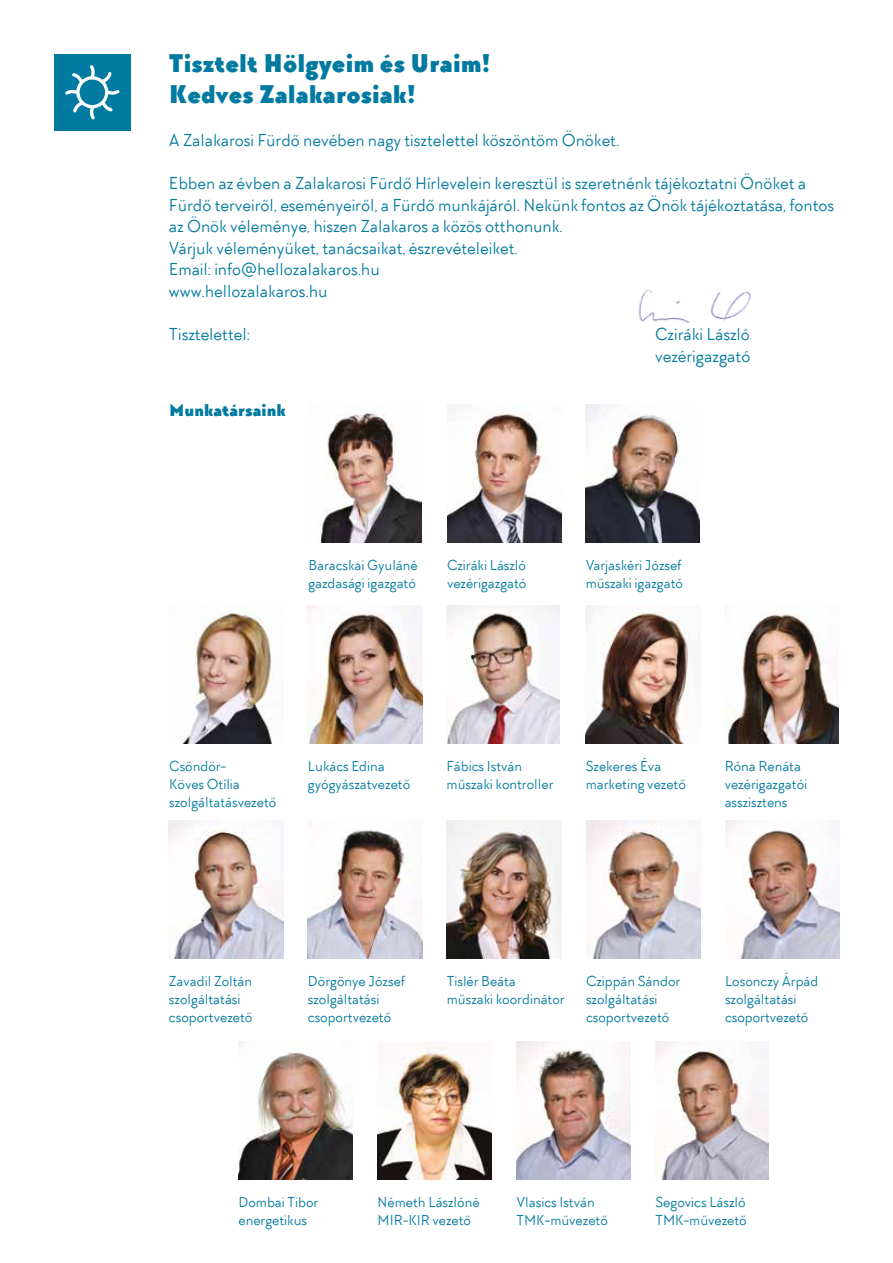
<style>
.page{position:relative;width:893px;height:1263px;background:#fff}
.page>*{position:absolute;margin:0;border:0;box-sizing:border-box;transform-origin:0 0}
.t1{font:900 25.5px/30.6px "TT Chocolates";color:#007aa0}
.t2{font:18px/21.6px "TT Chocolates";color:#007aa0}
.t3{font:900 16.95px "TT Chocolates";color:#007aa0}
.t4{font:15px/18px "TT Chocolates";color:#007aa0}
</style>
<div class="page">
<img style="left:447px;top:413px;width:114px;height:129px">
<img style="left:320px;top:412px;width:101px;height:130px">
<img style="left:586px;top:404px;width:114px;height:138px">
<img style="left:239px;top:1041px;width:114px;height:138px">
<img style="left:378px;top:1043px;width:114px;height:136px">
<img style="left:517px;top:1041px;width:114px;height:138px">
<img style="left:655px;top:1041px;width:113px;height:138px">
<img style="left:586px;top:606px;width:104px;height:138px">
<img style="left:725px;top:613px;width:114px;height:131px">
<img style="left:308px;top:606px;width:114px;height:138px">
<img style="left:447px;top:606px;width:112px;height:138px">
<img style="left:180px;top:606px;width:93px;height:138px">
<img style="left:169px;top:820px;width:114px;height:138px">
<img style="left:308px;top:829px;width:114px;height:129px">
<img style="left:447px;top:820px;width:114px;height:138px">
<img style="left:586px;top:820px;width:114px;height:138px">
<img style="left:725px;top:820px;width:114px;height:138px">
<div style="left:54px;top:54px;width:77px;height:77px;background:#007aa0"></div>
<svg style="left:65px;top:65px;width:54px;height:54px"></svg>
<img style="left:638px;top:290px;width:113px;height:33px">
<h1 class="t1" style="left:169px;top:48px;width:323px">Tisztelt Hölgyeim és Uraim!<br>Kedves Zalakarosiak!</h1>
<p class="t2" style="left:169px;top:129px;width:452px">A Zalakarosi Fürdő nevében nagy tisztelettel köszöntöm Önöket.</p>
<p class="t2" style="left:169px;top:172px;width:667px">Ebben az évben a Zalakarosi Fürdő Hírlevelein keresztül is szeretnénk tájékoztatni Önöket a Fürdő terveiről, eseményeiről, a Fürdő munkájáról. Nekünk fontos az Önök tájékoztatása, fontos az Önök véleménye, hiszen Zalakaros a közös otthonunk.<br>Várjuk véleményüket, tanácsaikat, észrevételeiket.<br>Email: info@hellozalakaros.hu<br>www.hellozalakaros.hu</p>
<p class="t2" style="left:169px;top:323px;width:82px">Tisztelettel:</p>
<p class="t2" style="left:655px;top:323px;width:97px">Cziráki László vezérigazgató</p>
<p class="t3" style="left:169px;top:399px;width:118px">Munkatársaink</p>
<p class="t4" style="left:308px;top:556px;width:111px">Baracskai Gyuláné gazdasági igazgató</p>
<p class="t4" style="left:586px;top:556px;width:99px">Varjaskéri József műszaki igazgató</p>
<p class="t4" style="left:447px;top:556px;width:81px">Cziráki László vezérigazgató</p>
<p class="t4" style="left:169px;top:757px;width:109px">Csöndör-<br>Köves Otília szolgáltatásvezető</p>
<p class="t4" style="left:308px;top:757px;width:104px">Lukács Edina gyógyászatvezető</p>
<p class="t4" style="left:447px;top:757px;width:108px">Fábics István műszaki kontroller</p>
<p class="t4" style="left:586px;top:757px;width:102px">Szekeres Éva marketing vezető</p>
<p class="t4" style="left:725px;top:757px;width:84px">Róna Renáta vezérigazgatói asszisztens</p>
<p class="t4" style="left:169px;top:972px;width:85px">Zavadil Zoltán szolgáltatási csoportvezető</p>
<p class="t4" style="left:308px;top:972px;width:99px">Dörgönye József szolgáltatási csoportvezető</p>
<p class="t4" style="left:447px;top:972px;width:119px">Tislér Beáta műszaki koordinátor</p>
<p class="t4" style="left:586px;top:972px;width:96px">Czippán Sándor szolgáltatási csoportvezető</p>
<p class="t4" style="left:725px;top:972px;width:95px">Losonczy Árpád szolgáltatási csoportvezető</p>
<p class="t4" style="left:239px;top:1193px;width:81px">Dombai Tibor energetikus</p>
<p class="t4" style="left:378px;top:1193px;width:103px">Németh Lászlóné<br>MIR-KIR vezető</p>
<p class="t4" style="left:517px;top:1193px;width:93px">Vlasics István<br>TMK-művezető</p>
<p class="t4" style="left:655px;top:1193px;width:93px">Segovics László<br>TMK-művezető</p>
</div>
